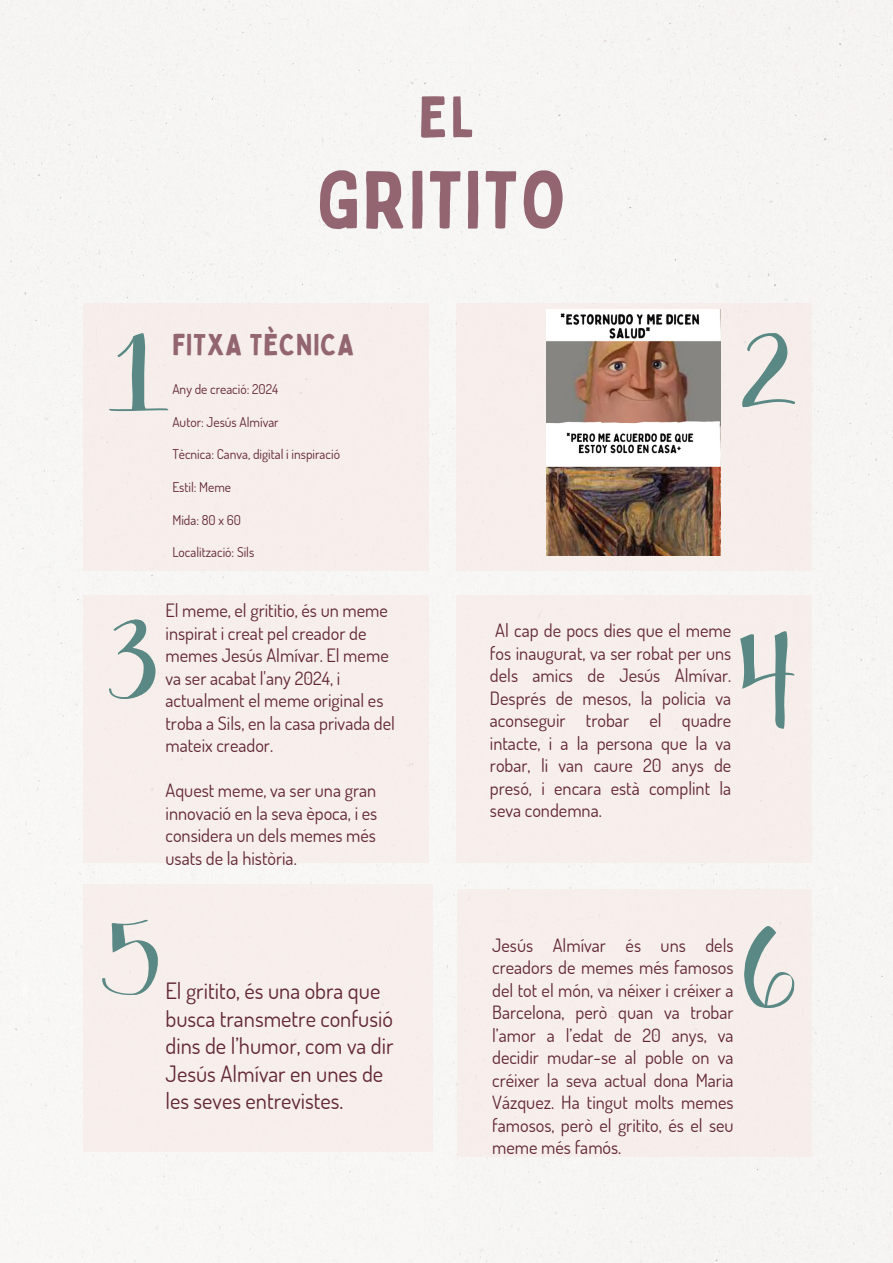
<style>
.page{position:relative;width:893px;height:1263px;background:#f6f6f4}
.page>*{position:absolute;margin:0;border:0;box-sizing:border-box;transform-origin:0 0}
.t1{font:79.95px "Bobby Jones";letter-spacing:.035em;color:#926570}
.t2{font:57px "Bobby Jones";color:#926570}
.t3{font:29.7px "Bobby Jones";letter-spacing:.035em;color:#926570}
.t4{font:22.5px/27.6px "Dosis";color:#622736}
.t5{font:18.38px/22.5px "Dosis";color:#622736;text-align:justify}
.t6{font:13.5px "Dosis";color:#622736}
</style>
<div class="page">
<div style="left:457px;top:888px;width:354px;height:268px;background:#f6eeeb"></div>
<div style="left:84px;top:303px;width:345px;height:268px;background:#f6eeeb"></div>
<svg style="left:109px;top:333px;width:60px;height:78px"></svg>
<div style="left:84px;top:595px;width:345px;height:268px;background:#f7eeeb"></div>
<div style="left:455px;top:303px;width:356px;height:268px;background:#f6eeeb"></div>
<svg style="left:742px;top:333px;width:53px;height:74px"></svg>
<svg style="left:109px;top:620px;width:46px;height:79px"></svg>
<div style="left:455px;top:595px;width:356px;height:268px;background:#f7eeeb"></div>
<svg style="left:740px;top:631px;width:54px;height:97px"></svg>
<div style="left:84px;top:884px;width:349px;height:267px;background:#f7efec"></div>
<svg style="left:102px;top:920px;width:56px;height:75px"></svg>
<svg style="left:744px;top:926px;width:51px;height:82px"></svg>
<img style="left:546px;top:309px;width:175px;height:247px">
<h5 class="t2" style="left:419px;top:81px;width:57px">EL</h5>
<h1 class="t1" style="left:317px;top:149px;width:251px">GRITITO</h1>
<p class="t3" style="left:172px;top:326px;width:183px">FITXA TÈCNICA</p>
<h3 class="t6" style="left:172px;top:380px;width:107px">Any de creació: 2024</h3>
<p class="t6" style="left:172px;top:413px;width:108px">Autor: Jesús Almívar</p>
<p class="t6" style="left:172px;top:445px;width:169px">Tècnica: Canva, digital i inspiració</p>
<p class="t6" style="left:172px;top:478px;width:60px">Estil: Meme</p>
<p class="t6" style="left:172px;top:511px;width:70px">Mida: 80 x 60</p>
<p class="t6" style="left:172px;top:543px;width:83px">Localització: Sils</p>
<p class="t5" style="left:165px;top:599px;width:231px;text-align:left">El meme, el grititio, és un meme inspirat i creat pel creador de memes Jesús Almívar. El meme va ser acabat l'any 2024, i actualment el meme original es troba a Sils, en la casa privada del mateix creador.</p>
<p class="t5" style="left:165px;top:779px;width:213px">Aquest meme, va ser una gran innovació en la seva època, i es considera un dels memes més usats de la història.</p>
<h5 class="t4" style="left:165px;top:976px;width:229px">El gritito, és una obra que busca transmetre confusió dins de l’humor, com va dir<br>Jesús Almívar en unes de les seves entrevistes.</h5>
<h4 class="t5" style="left:490px;top:619px;width:243px">Al cap de pocs dies que el meme fos inaugurat, va ser robat per uns dels amics de Jesús Almívar.<br>Després de mesos, la policia va aconseguir trobar el quadre intacte, i a la persona que la va robar, li van caure 20 anys de presó, i encara està complint la seva condemna.</h4>
<p class="t5" style="left:492px;top:933px;width:243px">Jesús Almívar és uns dels creadors de memes més famosos del tot el món, va néixer i créixer a Barcelona, però quan va trobar l’amor a l’edat de 20 anys, va decidir mudar-se al poble on va créixer la seva actual dona Maria Vázquez. Ha tingut molts memes famosos, però el gritito, és el seu meme més famós.</p>
</div>
